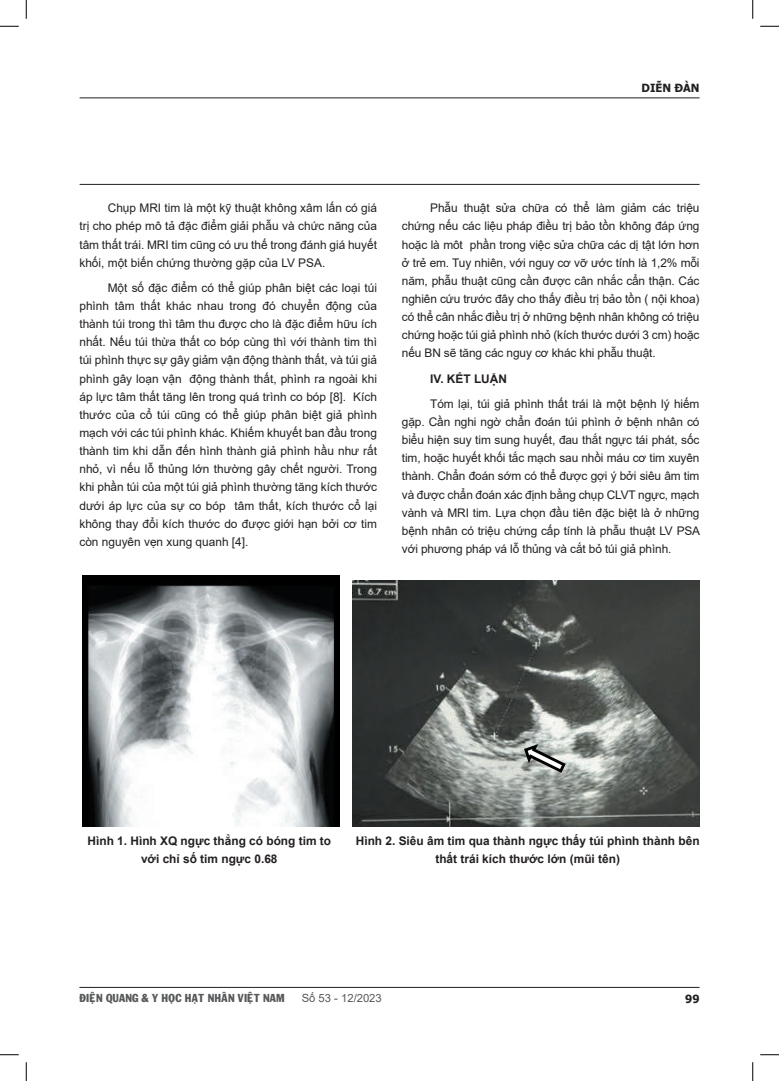
<style>
.page{position:relative;width:779px;height:1081px;background:#fff}
.page>*{position:absolute;margin:0;border:0;box-sizing:border-box;transform-origin:0 0}
.t1{font:40px/45.8px "Times New Roman";letter-spacing:-.015em;color:#000}
.t2{font:40px "Times New Roman";color:#22272a}
.t3{font:38.75px "Times New Roman";color:#22272a}
.t4{font:11.88px/18.1px "Arial";letter-spacing:-.01em;color:#231f20;text-align:justify}
.t5{font:700 11.88px/18.1px "Arial";color:#231f20;text-align:center}
.t6{font:11.25px "VNI Franko";color:#57585a}
.t7{font:11.25px "Arial";color:#57585a}
.t8{font:700 11.25px "Tahoma";color:#231f20}
</style>
<div class="page">
<hr style="left:79px;top:986px;width:620px;height:1px;background:#231f20">
<hr style="left:80px;top:97px;width:619px;height:1px;background:#231f20">
<hr style="left:80px;top:184px;width:619px;height:1px;background:#231f20">
<img style="left:82px;top:575px;width:257px;height:251px">
<img style="left:353px;top:580px;width:346px;height:246px">
<svg style="left:522px;top:741px;width:46px;height:33px;background:#9fa4a0"></svg>
<svg style="left:0;top:25px;width:19px;height:2px"></svg>
<svg style="left:760px;top:25px;width:19px;height:2px"></svg>
<svg style="left:0;top:1054px;width:19px;height:1px"></svg>
<svg style="left:760px;top:1054px;width:19px;height:1px"></svg>
<svg style="left:25px;top:0;width:2px;height:19px"></svg>
<svg style="left:25px;top:1062px;width:2px;height:18px"></svg>
<svg style="left:752px;top:0;width:1px;height:19px"></svg>
<svg style="left:752px;top:1062px;width:1px;height:18px"></svg>
<p class="t8" style="left:642px;top:80px;width:59px">DIỄN ĐÀN</p>
<p class="t2" style="left:254px;top:169px;width:213px">túi giả phình.</p>
<p class="t4" style="left:402px;top:199px;width:299px;text-indent:28px">Phẫu thuật sửa chữa có thể làm giảm các triệu chứng nếu các liệu pháp điều trị bảo tồn không đáp ứng hoặc là môt phần trong việc sửa chữa các dị tật lớn hơn ở trẻ em. Tuy nhiên, với nguy cơ vỡ ước tính là 1,2% mỗi năm, phẫu thuật cũng cần được cân nhắc cẩn thận. Các nghiên cứu trước đây cho thấy điều trị bảo tồn ( nội khoa) có thể cân nhắc điều trị ở những bệnh nhân không có triệu chứng hoặc túi giả phình nhỏ (kích thước dưới 3 cm) hoặc nếu BN sẽ tăng các nguy cơ khác khi phẫu thuật.</p>
<p class="t5" style="left:430px;top:369px;width:78px">IV. KẾT LUẬN</p>
<p class="t4" style="left:402px;top:394px;width:300px;text-indent:28px">Tóm lại, túi giả phình thất trái là một bệnh lý hiếm gặp. Cần nghi ngờ chẩn đoán túi phình ở bệnh nhân có biểu hiện suy tim sung huyết, đau thắt ngực tái phát, sốc tim, hoặc huyết khối tắc mạch sau nhồi máu cơ tim xuyên thành. Chẩn đoán sớm có thể được gợi ý bởi siêu âm tim và được chẩn đoán xác định bằng chụp CLVT ngực, mạch vành và MRI tim. Lựa chọn đầu tiên đặc biệt là ở những bệnh nhân có triệu chứng cấp tính là phẫu thuật LV PSA với phương pháp vá lỗ thủng và cắt bỏ túi giả phình.</p>
<p class="t4" style="left:79px;top:199px;width:299px;text-indent:28px">Chụp MRI tim là một kỹ thuật không xâm lấn có giá trị cho phép mô tả đặc điểm giải phẫu và chức năng của tâm thất trái. MRI tim cũng có ưu thế trong đánh giá huyết khối, một biến chứng thường gặp của LV PSA.</p>
<p class="t4" style="left:79px;top:278px;width:299px;text-indent:28px">Một số đặc điểm có thể giúp phân biệt các loại túi phình tâm thất khác nhau trong đó chuyển động của thành túi trong thì tâm thu được cho là đặc điểm hữu ích nhất. Nếu túi thừa thất co bóp cùng thì với thành tim thì túi phình thực sự gây giảm vận động thành thất, và túi giả phình gây loạn vận động thành thất, phình ra ngoài khi áp lực tâm thất tăng lên trong quá trình co bóp [8]. Kích thước của cổ túi cũng có thể giúp phân biệt giả phình mạch với các túi phình khác. Khiếm khuyết ban đầu trong thành tim khi dẫn đến hình thành giả phình hầu như rất nhỏ, vì nếu lỗ thủng lớn thường gây chết người. Trong khi phần túi của một túi giả phình thường tăng kích thước dưới áp lực của sự co bóp tâm thất, kích thước cổ lại không thay đổi kích thước do được giới hạn bởi cơ tim còn nguyên vẹn xung quanh [4].</p>
<p class="t3" style="left:-6px;top:326px;width:399px">háp vá lỗ thủng và cắt bỏ</p>
<p class="t1" style="left:254px;top:449px;width:531px">Hình 1. Hình XQ ngưc thẳng có b ngực 0.68</p>
<p class="t5" style="left:88px;top:831px;width:245px">Hình 1. Hình XQ ngực thẳng có bóng tim to với chỉ số tim ngực 0.68</p>
<p class="t5" style="left:356px;top:831px;width:345px">Hình 2. Siêu âm tim qua thành ngực thấy túi phình thành bên thất trái kích thước lớn (mũi tên)</p>
<p class="t6" style="left:79px;top:989px;width:207px">ÑIEÄN QUANG &amp; Y HOÏC HAÏT NHAÂN VIEÄT NAM</p>
<p class="t7" style="left:302px;top:990px;width:82px">Số 53 - 12/2023</p>
<p class="t8" style="left:685px;top:990px;width:16px">99</p>
</div>
